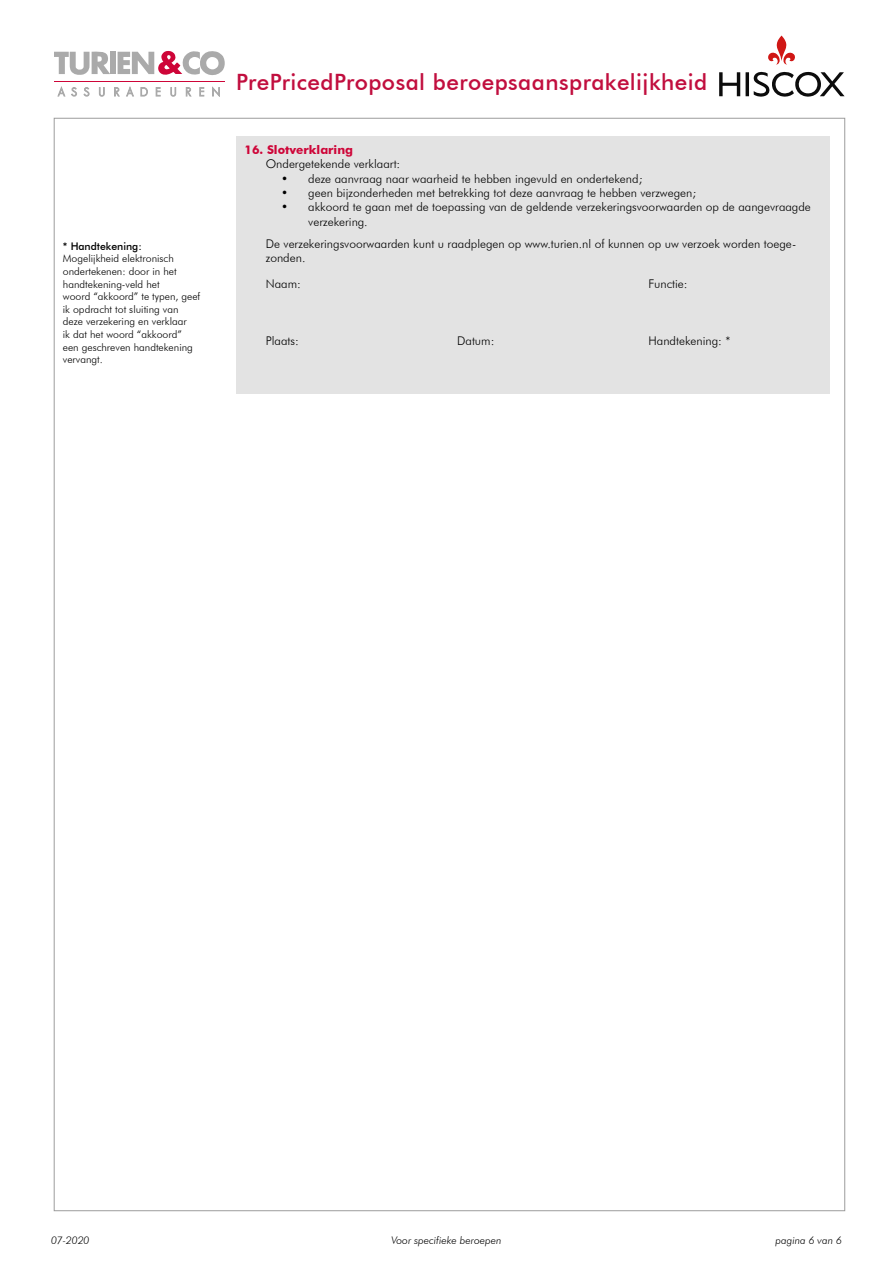
<style>
.page{position:relative;width:893px;height:1263px;background:#fff}
.page>*{position:absolute;margin:0;border:0;box-sizing:border-box;transform-origin:0 0}
.t1{font:500 22.5px "Futura BT";letter-spacing:.02em;color:#c10e3e}
.t2{font:300 12px/14.4px "Futura BT";color:#000}
.t3{font:700 12px "Futura BT";color:#ce0538}
.t4{font:300 10.5px/12.6px "Futura BT";color:#000}
.t5{font:italic 300 10.5px "Futura BT";color:#000}
.t6{font:500 10.5px "Futura BT";color:#000}
</style>
<div class="page">
<div style="left:236px;top:136px;width:593px;height:257px;background:#e3e3e3"></div>
<div style="left:110px;top:52px;width:5px;height:22px;background:#aaa"></div>
<svg style="left:118px;top:51px;width:107px;height:24px"></svg>
<svg style="left:54px;top:51px;width:56px;height:24px"></svg>
<svg style="left:58px;top:87px;width:7px;height:9px"></svg>
<svg style="left:71px;top:87px;width:6px;height:9px"></svg>
<svg style="left:84px;top:87px;width:5px;height:9px"></svg>
<svg style="left:99px;top:87px;width:6px;height:10px"></svg>
<svg style="left:114px;top:87px;width:6px;height:9px"></svg>
<svg style="left:126px;top:87px;width:8px;height:9px"></svg>
<svg style="left:141px;top:87px;width:7px;height:9px"></svg>
<svg style="left:156px;top:87px;width:4px;height:9px"></svg>
<svg style="left:170px;top:87px;width:6px;height:10px"></svg>
<svg style="left:186px;top:87px;width:5px;height:9px"></svg>
<svg style="left:199px;top:87px;width:5px;height:9px"></svg>
<svg style="left:212px;top:87px;width:8px;height:10px"></svg>
<hr style="left:54px;top:81px;width:171px;height:1px;background:#ce0538">
<svg style="left:719px;top:72px;width:21px;height:24px"></svg>
<svg style="left:746px;top:72px;width:98px;height:25px"></svg>
<svg style="left:768px;top:36px;width:27px;height:29px"></svg>
<p class="t6" style="left:63px;top:240px;width:80px">* Handtekening:</p>
<p class="t4" style="left:63px;top:252px;width:139px">Mogelijkheid elektronisch ondertekenen: door in het handtekening-veld het<br>woord “akkoord” te typen, geef ik opdracht tot sluiting van deze verzekering en verklaar<br>ik dat het woord “akkoord” een geschreven handtekening vervangt.</p>
<h1 class="t1" style="left:236px;top:68px;width:473px">PrePricedProposal beroepsaansprakelijkheid</h1>
<p class="t3" style="left:244px;top:142px;width:110px">16. Slotverklaring</p>
<p class="t2" style="left:266px;top:157px;width:136px">Ondergetekende verklaart:</p>
<p class="t2" style="left:281px;top:171px;width:363px">• deze aanvraag naar waarheid te hebben ingevuld en ondertekend;</p>
<p class="t2" style="left:281px;top:185px;width:416px">• geen bijzonderheden met betrekking tot deze aanvraag te hebben verzwegen;</p>
<p class="t2" style="left:308px;top:200px;width:504px;text-indent:-27px">• akkoord te gaan met de toepassing van de geldende verzekeringsvoorwaarden op de aangevraagde verzekering.</p>
<p class="t2" style="left:266px;top:236px;width:532px">De verzekeringsvoorwaarden kunt u raadplegen op www.turien.nl of kunnen op uw verzoek worden toege&shy;zonden.</p>
<p class="t2" style="left:266px;top:277px;width:37px">Naam:</p>
<p class="t2" style="left:648px;top:277px;width:41px">Functie:</p>
<p class="t2" style="left:266px;top:333px;width:35px">Plaats:</p>
<p class="t2" style="left:457px;top:333px;width:39px">Datum:</p>
<p class="t2" style="left:648px;top:333px;width:83px">Handtekening: *</p>
<p class="t5" style="left:51px;top:1234px;width:40px">07-2020</p>
<p class="t5" style="left:391px;top:1234px;width:112px">Voor specifieke beroepen</p>
<p class="t5" style="left:775px;top:1234px;width:68px">pagina 6 van 6</p>
</div>
